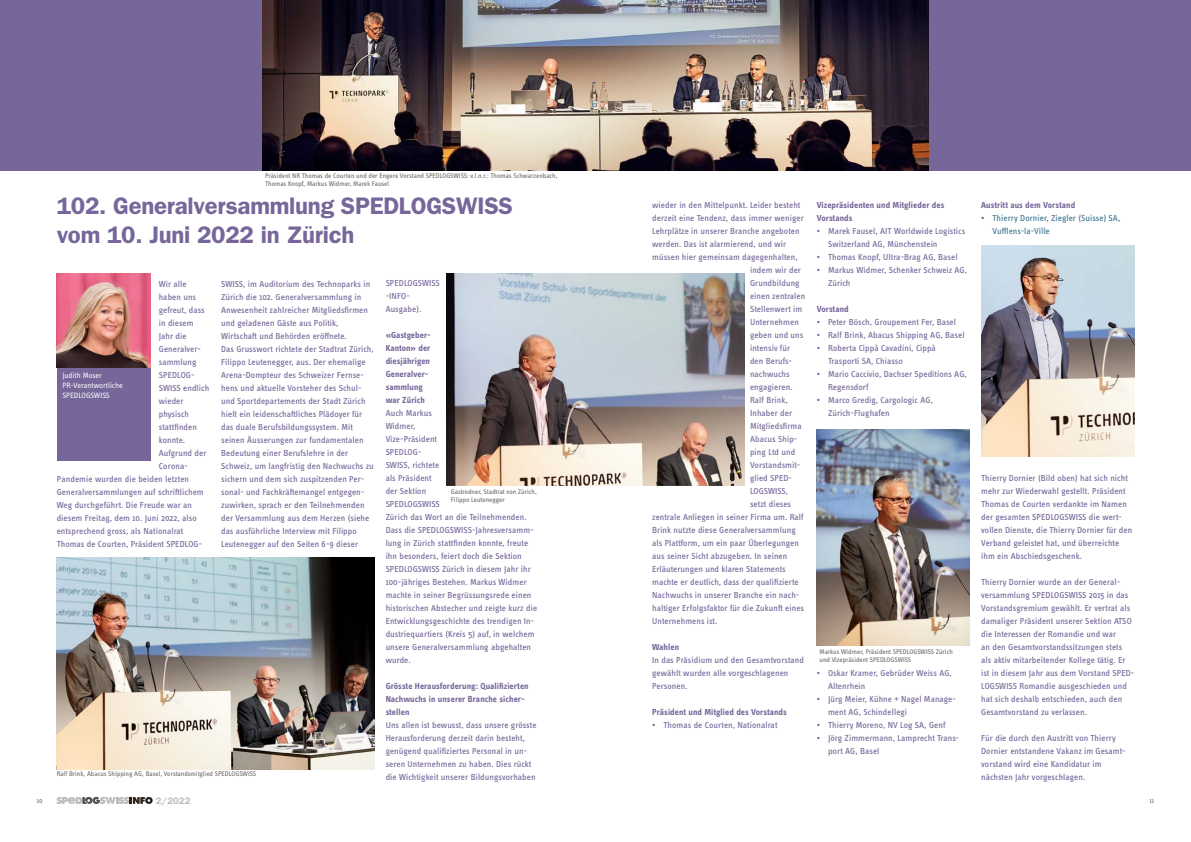
<style>
.page{position:relative;width:1191px;height:842px;background:#fff}
.page>*{position:absolute;margin:0;border:0;box-sizing:border-box;transform-origin:0 0}
.t1{font:600 24px/29px "Franklin Gothic";letter-spacing:-.01em;color:#76669a}
.t2{font:600 9.5px "Franklin Gothic";color:#bfbfc1}
.t3{font:9px/13px "Info Text Pro";letter-spacing:.01em;color:#76669a}
.t4{font:700 9px/13px "Info Text Pro";letter-spacing:.01em;color:#76669a}
.t5{font:9px/13px "Info Text Pro";letter-spacing:.01em;color:#3f7690}
.t6{font:8px/10px "Info Text Pro";letter-spacing:-.005em;color:#fff}
.t7{font:7px/8px "Info Text Pro";color:#72706d}
</style>
<div class="page">
<svg style="left:56px;top:797px;width:97px;height:7px"></svg>
<div style="left:0;top:0;width:1191px;height:170px;background:#76669a"></div>
<div style="left:57px;top:367px;width:93px;height:94px;background:#76669a"></div>
<img style="left:57px;top:274px;width:93px;height:93px">
<img style="left:262px;top:0;width:666px;height:170px">
<img style="left:816px;top:430px;width:153px;height:216px">
<img style="left:446px;top:274px;width:298px;height:211px">
<img style="left:57px;top:558px;width:317px;height:211px">
<img style="left:981px;top:245px;width:153px;height:212px">
<p class="t7" style="left:265px;top:172px;width:294px">Präsident NR Thomas de Courten und der Engere Vorstand SPEDLOGSWISS: v.l.n.r.: Thomas Schwarzenbach,<br>Thomas Knopf, Markus Widmer, Marek Fausel</p>
<h1 class="t1" style="left:57px;top:191px;width:458px">102. Generalversammlung SPEDLOGSWISS vom 10. Juni 2022 in Zürich</h1>
<p class="t3" style="left:221px;top:277px;width:154px">SWISS, im Auditorium des Technoparks in Zürich die 102. Generalversammlung in Anwesenheit zahlreicher Mitgliedsfirmen und geladenen Gäste aus Politik, Wirtschaft und Behörden eröffnete.<br>Das Grusswort richtete der Stadtrat Zürich, Filippo Leutenegger, aus. Der ehemalige Arena-Dompteur des Schweizer Fernse&shy;hens und aktuelle Vorsteher des Schul&shy;und Sportdepartements der Stadt Zürich hielt ein leidenschaftliches Plädoyer für das duale Berufsbildungssystem. Mit seinen Äusserungen zur fundamentalen Bedeutung einer Berufslehre in der Schweiz, um langfristig den Nachwuchs zu sichern und dem sich zuspitzenden Per&shy;sonal- und Fachkräftemangel entgegen&shy;zuwirken, sprach er den Teilnehmenden der Versammlung aus dem Herzen (siehe das ausführliche Interview mit Filippo Leutenegger auf den Seiten 6-9 dieser</p>
<p class="t3" style="left:386px;top:277px;width:56px">SPEDLOGSWISS -INFO-<br>Ausgabe).</p>
<p class="t3" style="left:159px;top:277px;width:29px">Wir alle</p>
<p class="t3" style="left:159px;top:290px;width:39px">haben uns</p>
<p class="t3" style="left:159px;top:303px;width:47px">gefreut, dass</p>
<p class="t3" style="left:159px;top:316px;width:36px">in diesem</p>
<p class="t3" style="left:159px;top:329px;width:29px">Jahr die</p>
<p class="t3" style="left:159px;top:342px;width:44px">Generalver-</p>
<p class="t3" style="left:159px;top:355px;width:39px">sammlung</p>
<p class="t3" style="left:159px;top:368px;width:36px">SPEDLOG-</p>
<p class="t3" style="left:159px;top:381px;width:52px">SWISS endlich</p>
<p class="t3" style="left:159px;top:394px;width:26px">wieder</p>
<p class="t3" style="left:159px;top:407px;width:32px">physisch</p>
<p class="t3" style="left:159px;top:420px;width:40px">stattfinden</p>
<p class="t3" style="left:159px;top:433px;width:28px">konnte.</p>
<p class="t3" style="left:159px;top:446px;width:49px">Aufgrund der</p>
<p class="t3" style="left:159px;top:459px;width:31px">Corona-</p>
<p class="t3" style="left:57px;top:472px;width:134px">Pandemie wurden die beiden letzten</p>
<p class="t3" style="left:57px;top:485px;width:148px">Generalversammlungen auf schriftlichem</p>
<p class="t3" style="left:57px;top:498px;width:137px">Weg durchgeführt. Die Freude war an</p>
<p class="t3" style="left:57px;top:511px;width:142px">diesem Freitag, dem 10. Juni 2022, also</p>
<p class="t3" style="left:57px;top:524px;width:128px">entsprechend gross, als Nationalrat</p>
<p class="t3" style="left:57px;top:537px;width:146px">Thomas de Courten, Präsident SPEDLOG-</p>
<p class="t4" style="left:386px;top:329px;width:47px">«Gastgeber-<br>Kanton» der diesjährigen<br>Generalver&shy;sammlung war Zürich</p>
<p class="t3" style="left:386px;top:407px;width:153px">Auch Markus<br>Widmer,<br>Vize-Präsident<br>SPEDLOG-<br>SWISS, richtete<br>als Präsident<br>der Sektion<br>SPEDLOGSWISS<br>Zürich das Wort an die Teilnehmenden.<br>Dass die SPEDLOGSWISS-Jahresversamm&shy;lung in Zürich stattfinden konnte, freute ihn besonders, feiert doch die Sektion<br>SPEDLOGSWISS Zürich in diesem Jahr ihr<br>100-jähriges Bestehen. Markus Widmer machte in seiner Begrüssungsrede einen historischen Abstecher und zeigte kurz die<br>Entwicklungsgeschichte des trendigen In&shy;dustriequartiers (Kreis 5) auf, in welchem unsere Generalversammlung abgehalten wurde.</p>
<p class="t4" style="left:386px;top:680px;width:144px">Grösste Herausforderung: Qualifizierten<br>Nachwuchs in unserer Branche sicher&shy;stellen</p>
<p class="t3" style="left:386px;top:719px;width:152px">Uns allen ist bewusst, dass unsere grösste Herausforderung derzeit darin besteht, genügend qualifiziertes Personal in un&shy;seren Unternehmen zu haben. Dies rückt die Wichtigkeit unserer Bildungsvorhaben</p>
<p class="t6" style="left:62px;top:370px;width:62px">Judith Moser<br>PR-Verantwortliche<br>SPEDLOGSWISS</p>
<p class="t7" style="left:451px;top:487px;width:87px">Gastredner, Stadtrat von Zürich,<br>Filippo Leutenegger</p>
<p class="t7" style="left:57px;top:769px;width:201px">Ralf Brink, Abacus Shipping AG, Basel, Vorstandsmitglied SPEDLOGSWISS</p>
<p class="t3" style="left:652px;top:199px;width:150px">wieder in den Mittelpunkt. Leider besteht</p>
<p class="t3" style="left:652px;top:212px;width:153px">derzeit eine Tendenz, dass immer weniger</p>
<p class="t3" style="left:652px;top:225px;width:149px">Lehrplätze in unserer Branche angeboten</p>
<p class="t3" style="left:652px;top:238px;width:135px">werden. Das ist alarmierend, und wir</p>
<p class="t3" style="left:652px;top:251px;width:147px">müssen hier gemeinsam dagegenhalten,</p>
<p class="t3" style="left:750px;top:264px;width:53px">indem wir der</p>
<p class="t3" style="left:750px;top:277px;width:51px">Grundbildung</p>
<p class="t3" style="left:750px;top:290px;width:57px">einen zentralen</p>
<p class="t3" style="left:750px;top:303px;width:54px">Stellenwert im</p>
<p class="t3" style="left:750px;top:316px;width:50px">Unternehmen</p>
<p class="t3" style="left:750px;top:329px;width:55px">geben und uns</p>
<p class="t3" style="left:750px;top:342px;width:42px">intensiv für</p>
<p class="t3" style="left:750px;top:355px;width:43px">den Berufs-</p>
<p class="t3" style="left:750px;top:368px;width:41px">nachwuchs</p>
<p class="t3" style="left:750px;top:381px;width:44px">engagieren.</p>
<p class="t3" style="left:750px;top:394px;width:39px">Ralf Brink,</p>
<p class="t3" style="left:750px;top:407px;width:44px">Inhaber der</p>
<p class="t3" style="left:750px;top:420px;width:53px">Mitgliedsfirma</p>
<p class="t3" style="left:750px;top:433px;width:49px">Abacus Ship-</p>
<p class="t3" style="left:750px;top:445px;width:47px">ping Ltd und</p>
<p class="t3" style="left:750px;top:458px;width:52px">Vorstandsmit-</p>
<p class="t3" style="left:750px;top:471px;width:43px">glied SPED-</p>
<p class="t3" style="left:750px;top:484px;width:40px">LOGSWISS,</p>
<p class="t3" style="left:750px;top:497px;width:43px">setzt dieses</p>
<p class="t3" style="left:652px;top:510px;width:153px">zentrale Anliegen in seiner Firma um. Ralf</p>
<p class="t3" style="left:652px;top:523px;width:145px">Brink nutzte diese Generalversammlung</p>
<p class="t3" style="left:652px;top:536px;width:148px">als Plattform, um ein paar Überlegungen</p>
<p class="t3" style="left:652px;top:549px;width:137px">aus seiner Sicht abzugeben. In seinen</p>
<p class="t3" style="left:652px;top:562px;width:135px">Erläuterungen und klaren Statements</p>
<p class="t3" style="left:652px;top:575px;width:148px">machte er deutlich, dass der qualifizierte</p>
<p class="t3" style="left:652px;top:588px;width:149px">Nachwuchs in unserer Branche ein nach-</p>
<p class="t3" style="left:652px;top:601px;width:153px">haltiger Erfolgsfaktor für die Zukunft eines</p>
<p class="t3" style="left:652px;top:614px;width:67px">Unternehmens ist.</p>
<p class="t4" style="left:652px;top:641px;width:28px">Wahlen</p>
<p class="t3" style="left:652px;top:653px;width:153px">In das Präsidium und den Gesamtvorstand gewählt wurden alle vorgeschlagenen<br>Personen.</p>
<p class="t4" style="left:652px;top:706px;width:136px">Präsident und Mitglied des Vorstands</p>
<p class="t3" style="left:652px;top:718px;width:127px">• Thomas de Courten, Nationalrat</p>
<p class="t4" style="left:816px;top:199px;width:129px">Vizepräsidenten und Mitglieder des<br>Vorstands</p>
<p class="t3" style="left:828px;top:224px;width:139px;text-indent:-11px">• Marek Fausel, AIT Worldwide Logistics<br>Switzerland AG, Münchenstein</p>
<p class="t3" style="left:816px;top:250px;width:142px">• Thomas Knopf, Ultra-Brag AG, Basel</p>
<p class="t3" style="left:828px;top:263px;width:141px;text-indent:-11px">• Markus Widmer, Schenker Schweiz AG,<br>Zürich</p>
<p class="t4" style="left:816px;top:303px;width:34px">Vorstand</p>
<p class="t3" style="left:816px;top:315px;width:141px">• Peter Bösch, Groupement Fer, Basel</p>
<p class="t3" style="left:816px;top:328px;width:149px">• Ralf Brink, Abacus Shipping AG, Basel</p>
<p class="t3" style="left:828px;top:341px;width:109px;text-indent:-11px">• Roberta Cippà Cavadini, Cippà<br>Trasporti SA, Chiasso</p>
<p class="t3" style="left:828px;top:367px;width:140px;text-indent:-11px">• Mario Caccivio, Dachser Speditions AG,<br>Regensdorf</p>
<p class="t3" style="left:828px;top:393px;width:106px;text-indent:-11px">• Marco Gredig, Cargologic AG,<br>Zürich-Flughafen</p>
<p class="t7" style="left:819px;top:647px;width:135px">Markus Widmer, Präsident SPEDLOGSWISS Zürich und Vizepräsident SPEDLOGSWISS</p>
<p class="t3" style="left:828px;top:666px;width:125px;text-indent:-11px">• Oskar Kramer, Gebrüder Weiss AG,<br>Altenrhein</p>
<p class="t3" style="left:828px;top:692px;width:129px;text-indent:-11px">• Jürg Meier, Kühne + Nagel Manage&shy;ment AG, Schindellegi</p>
<p class="t3" style="left:816px;top:718px;width:130px">• Thierry Moreno, NV Log SA, Genf</p>
<p class="t3" style="left:828px;top:731px;width:133px;text-indent:-11px">• Jörg Zimmermann, Lamprecht Trans&shy;port AG, Basel</p>
<p class="t4" style="left:981px;top:198px;width:96px">Austritt aus dem Vorstand</p>
<p class="t5" style="left:992px;top:211px;width:129px;text-indent:-11px">• Thierry Dornier, Ziegler (Suisse) SA,<br>Vufflens-la-Ville</p>
<p class="t3" style="left:981px;top:471px;width:153px">Thierry Dornier (Bild oben) hat sich nicht mehr zur Wiederwahl gestellt. Präsident Thomas de Courten verdankte im Namen der gesamten SPEDLOGSWISS die wert&shy;vollen Dienste, die Thierry Dornier für den Verband geleistet hat, und überreichte ihm ein Abschiedsgeschenk.</p>
<p class="t3" style="left:981px;top:575px;width:155px">Thierry Dornier wurde an der General&shy;versammlung SPEDLOGSWISS 2015 in das Vorstandsgremium gewählt. Er vertrat als damaliger Präsident unserer Sektion ATSO die Interessen der Romandie und war<br>an den Gesamtvorstandssitzungen stets als aktiv mitarbeitender Kollege tätig. Er ist in diesem Jahr aus dem Vorstand SPED-LOGSWISS Romandie ausgeschieden und hat sich deshalb entschieden, auch den Gesamtvorstand zu verlassen.</p>
<p class="t3" style="left:981px;top:731px;width:145px">Für die durch den Austritt von Thierry Dornier entstandene Vakanz im Gesamt&shy;vorstand wird eine Kandidatur im nächsten Jahr vorgeschlagen.</p>
<p class="t7" style="left:37px;top:797px;width:7px">10</p>
<p class="t2" style="left:156px;top:795px;width:36px">2/2022</p>
<p class="t7" style="left:1149px;top:796px;width:6px">11</p>
</div>
